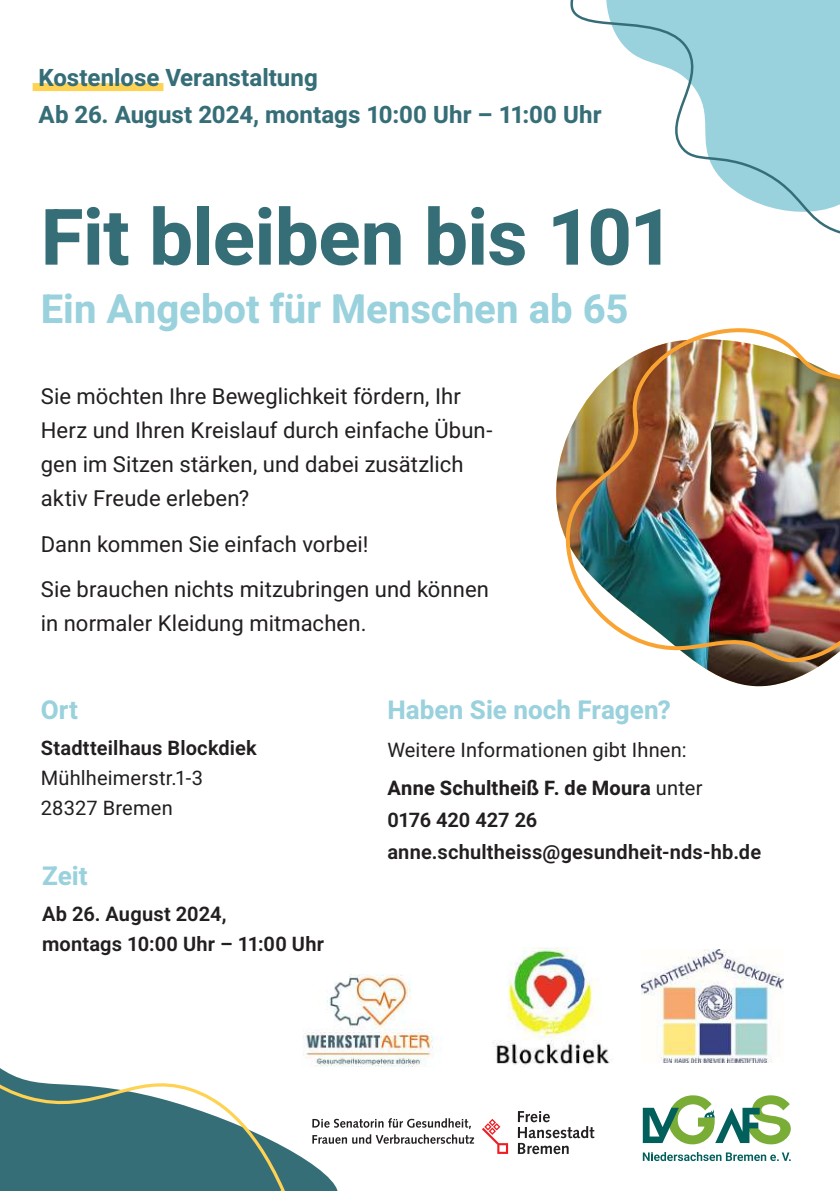
<style>
.page{position:relative;width:840px;height:1191px;background:#fff}
.page>*{position:absolute;margin:0;border:0;box-sizing:border-box;transform-origin:0 0}
.t1{font:700 78px "Heebo";letter-spacing:-.01em;color:#366e78}
.t2{font:700 40px "Heebo";color:#99d1dd}
.t3{font:700 26px "Heebo";color:#99d1dd}
.t4{font:700 24px "Heebo";color:#366e78}
.t5{font:22px/34px "Heebo";letter-spacing:.005em;color:#231f20}
.t6{font:600 20px/30px "Heebo";letter-spacing:.01em;color:#231f20}
.t7{font:20px/30px "Heebo";letter-spacing:.01em;color:#231f20}
.s1{font-weight:700}
</style>
<div class="page">
<div style="left:33px;top:83px;width:130px;height:8px;background:#fed252"></div>
<svg style="left:287px;top:1066px;width:55px;height:125px"></svg>
<svg style="left:0;top:1068px;width:287px;height:123px"></svg>
<svg style="left:570px;top:0;width:269px;height:234px"></svg>
<svg style="left:517px;top:1111px;width:77px;height:43px"></svg>
<svg style="left:482px;top:1119px;width:26px;height:34px"></svg>
<svg style="left:312px;top:1118px;width:162px;height:25px"></svg>
<svg style="left:642px;top:1095px;width:148px;height:49px"></svg>
<svg style="left:642px;top:1152px;width:148px;height:9px"></svg>
<img style="left:303px;top:974px;width:138px;height:92px">
<img style="left:556px;top:465px;width:260px;height:221px">
<img style="left:559px;top:328px;width:280px;height:340px">
<img style="left:492px;top:947px;width:120px;height:118px">
<img style="left:641px;top:949px;width:141px;height:113px">
<p class="t4" style="left:39px;top:61px;width:280px">Kostenlose Veranstaltung</p>
<p class="t4" style="left:39px;top:98px;width:564px">Ab 26. August 2024, montags 10:00 Uhr – 11:00 Uhr</p>
<h1 class="t1" style="left:41px;top:183px;width:634px">Fit bleiben bis 101</h1>
<h2 class="t2" style="left:41px;top:281px;width:589px">Ein Angebot für Menschen ab 65</h2>
<p class="t5" style="left:41px;top:379px;width:453px">Sie möchten Ihre Beweglichkeit fördern, Ihr Herz und Ihren Kreislauf durch einfache Übun&shy;gen im Sitzen stärken, und dabei zusätzlich aktiv Freude erleben?</p>
<p class="t5" style="left:41px;top:521px;width:449px;line-height:45.4px">Dann kommen Sie einfach vorbei!<br>Sie brauchen nichts mitzubringen und können</p>
<p class="t5" style="left:41px;top:606px;width:327px">in normaler Kleidung mitmachen.</p>
<p class="t3" style="left:41px;top:692px;width:39px">Ort</p>
<p class="t6" style="left:41px;top:732px;width:217px">Stadtteilhaus Blockdiek</p>
<p class="t7" style="left:41px;top:762px;width:164px">Mühlheimerstr.1-3<br>28327 Bremen</p>
<p class="t3" style="left:42px;top:857px;width:47px">Zeit</p>
<p class="t6" style="left:42px;top:898px;width:283px">Ab 26. August 2024,<br>montags 10:00 Uhr – 11:00 Uhr</p>
<p class="t3" style="left:387px;top:692px;width:285px">Haben Sie noch Fragen?</p>
<p class="t7" style="left:387px;top:731px;width:316px;line-height:37.6px">Weitere Informationen gibt Ihnen:<br><span class="s1">Anne Schultheiß F. de Moura</span> unter</p>
<p class="t6" style="left:387px;top:803px;width:375px;line-height:32px">0176 420 427 26 anne.schultheiss@gesundheit-nds-hb.de</p>
</div>
